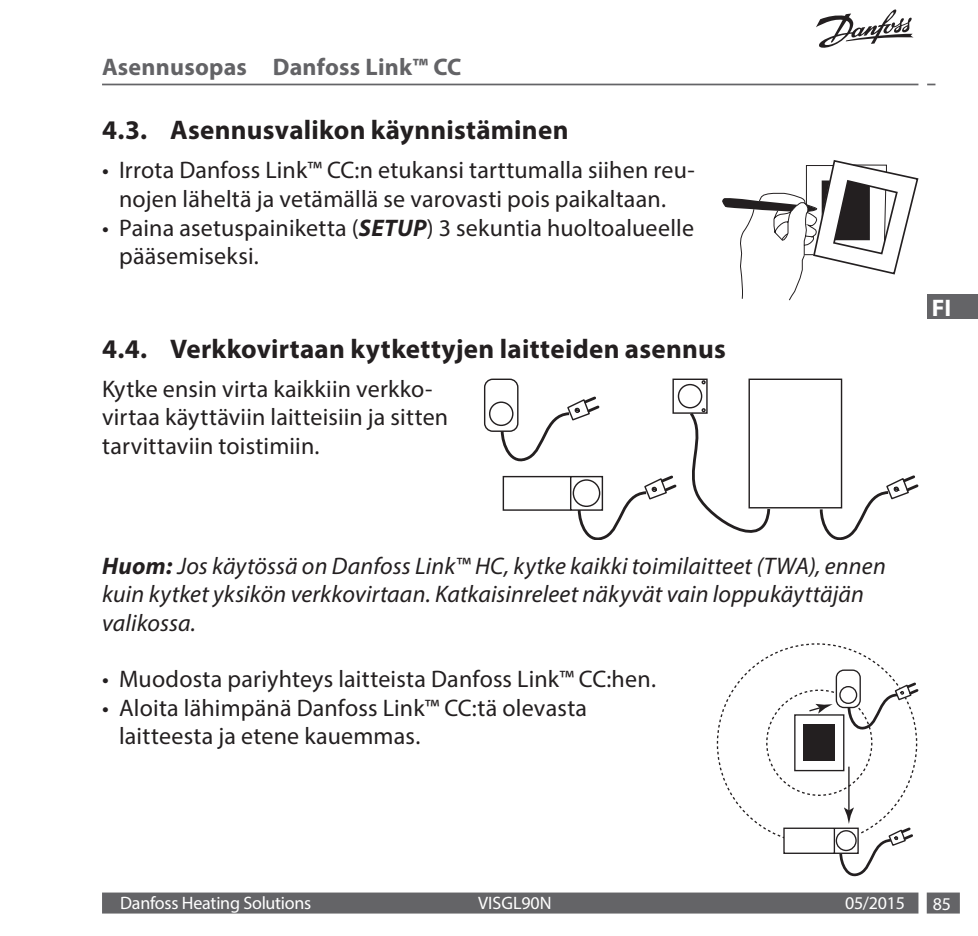
<style>
.page{position:relative;width:978px;height:936px;background:#fff}
.page>*{position:absolute;margin:0;border:0;box-sizing:border-box;transform-origin:0 0}
.Bullet{font:700 27px "Myriad Pro";letter-spacing:.01em;color:#231f20}
.Bullet-2{font:24px/28.8px "Myriad Pro";letter-spacing:.005em;color:#231f20}
.Body{font:italic 24px/28.8px "Myriad Pro";letter-spacing:.005em;color:#231f20}
.t1{font:700 24px "Myriad Pro";letter-spacing:.01em;color:#636366}
.t2{font:700 24px "Myriad Pro";color:#fff}
.t3{font:18px "Myriad Pro";letter-spacing:-.015em;color:#fff}
.t4{font:18px "Myriad Pro";letter-spacing:.005em;color:#fff}
.s1{font-weight:700;font-style:italic}
.s2{font-weight:700}
</style>
<div class="page">
<hr style="left:102px;top:84px;width:816px;height:1px;background:#646467">
<svg style="left:816px;top:9px;width:98px;height:39px"></svg>
<div style="left:102px;top:892px;width:816px;height:21px;background:#646467"></div>
<div style="left:927px;top:892px;width:33px;height:21px;background:#646467"></div>
<div style="left:927px;top:294px;width:51px;height:25px;background:#646467"></div>
<svg style="left:722px;top:160px;width:196px;height:140px"></svg>
<svg style="left:484px;top:378px;width:434px;height:161px"></svg>
<div style="left:794px;top:714px;width:50px;height:57px;border:1px solid #231f20"></div>
<div style="left:804px;top:724px;width:31px;height:37px;background:#231f20"></div>
<svg style="left:783px;top:765px;width:132px;height:111px"></svg>
<svg style="left:808px;top:668px;width:110px;height:65px"></svg>
<p class="t1" style="left:102px;top:51px;width:361px">Asennusopas Danfoss Link™ CC</p>
<p class="Bullet" style="left:102px;top:113px;width:468px">4.3. Asennusvalikon käynnistäminen</p>
<p class="Bullet-2" style="left:102px;top:155px;width:594px;text-align:center">• Irrota Danfoss Link™ CC:n etukansi tarttumalla siihen reu&shy;nojen läheltä ja vetämällä se varovasti pois paikaltaan.</p>
<p class="Bullet-2" style="left:119px;top:213px;width:577px;text-indent:-17px">• Paina asetuspainiketta (<span class="s1">SETUP</span>) 3 sekuntia huoltoalueelle pääsemiseksi.</p>
<p class="Bullet" style="left:102px;top:331px;width:625px">4.4. Verkkovirtaan kytkettyjen laitteiden asennus</p>
<p class="Bullet-2" style="left:102px;top:374px;width:348px">Kytke ensin virta kaikkiin verkko&shy;virtaa käyttäviin laitteisiin ja sitten tarvittaviin toistimiin.</p>
<p class="Body" style="left:102px;top:550px;width:785px"><span class="s2">Huom:</span> Jos käytössä on Danfoss Link™ HC, kytke kaikki toimilaitteet (TWA), ennen kuin kytket yksikön verkkovirtaan. Katkaisinreleet näkyvät vain loppukäyttäjän valikossa.</p>
<p class="Bullet-2" style="left:102px;top:664px;width:556px">• Muodosta pariyhteys laitteista Danfoss Link™ CC:hen.</p>
<p class="Bullet-2" style="left:119px;top:692px;width:470px;text-indent:-17px">• Aloita lähimpänä Danfoss Link™ CC:tä olevasta laitteesta ja etene kauemmas.</p>
<p class="t2" style="left:932px;top:292px;width:21px">FI</p>
<p class="t3" style="left:120px;top:892px;width:193px">Danfoss Heating Solutions</p>
<p class="t4" style="left:478px;top:892px;width:75px">VISGL90N</p>
<p class="t3" style="left:845px;top:892px;width:61px">05/2015</p>
<p class="t3" style="left:933px;top:892px;width:20px">85</p>
</div>
